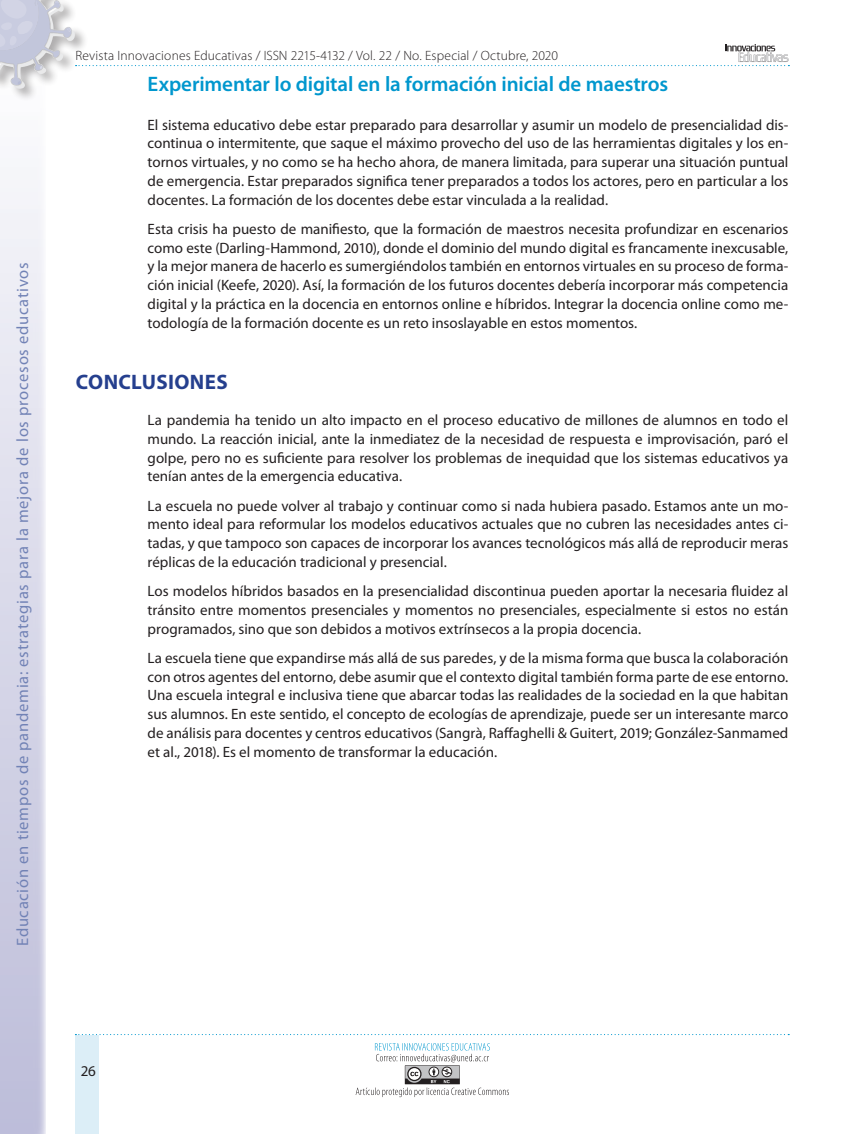
<style>
.page{position:relative;width:864px;height:1134px;background:#fff}
.page>*{position:absolute;margin:0;border:0;box-sizing:border-box;transform-origin:0 0}
.SUBTITULO_2{font:600 21px "Myriad Pro";letter-spacing:-.005em;color:#0097ce}
.SUBTITULO_1{font:700 21px "Myriad Pro";letter-spacing:.015em;color:#253f8e}
.t1{font:16.5px "Myriad Pro";letter-spacing:.045em;color:#253f8e}
.TEXTO_NORMAL{font:15px/18.8px "Myriad Pro";color:#231f20;text-align:justify}
.t2{font:300 13.5px "Myriad Pro";letter-spacing:.01em;color:#231f20}
</style>
<div class="page">
<svg style="left:0;top:188px;width:46px;height:946px;background:#d8d8e9"></svg>
<div style="left:0;top:0;width:89px;height:102px;background:#231f20;opacity:.75"></div>
<svg style="left:0;top:0;width:789px;height:88px"></svg>
<div style="left:76px;top:1035px;width:23px;height:99px;background:#dceef7"></div>
<svg style="left:75px;top:1034px;width:714px;height:1px"></svg>
<svg style="left:356px;top:1043px;width:153px;height:54px"></svg>
<p class="t1" style="left:14px;top:946px;width:685px;rotate:-90deg">Educación en tiempos de pandemia: estrategias para la mejora de los procesos educativos</p>
<p class="t2" style="left:76px;top:48px;width:484px">Revista Innovaciones Educativas / ISSN 2215-4132 / Vol. 22 / No. Especial / Octubre, 2020</p>
<p class="SUBTITULO_2" style="left:148px;top:73px;width:522px">Experimentar lo digital en la formación inicial de maestros</p>
<p class="TEXTO_NORMAL" style="left:148px;top:115px;width:642px">El sistema educativo debe estar preparado para desarrollar y asumir un modelo de presencialidad dis&shy;continua o intermitente, que saque el máximo provecho del uso de las herramientas digitales y los en&shy;tornos virtuales, y no como se ha hecho ahora, de manera limitada, para superar una situación puntual de emergencia. Estar preparados significa tener preparados a todos los actores, pero en particular a los docentes. La formación de los docentes debe estar vinculada a la realidad.</p>
<p class="TEXTO_NORMAL" style="left:148px;top:220px;width:642px">Esta crisis ha puesto de manifiesto, que la formación de maestros necesita profundizar en escenarios como este (Darling-Hammond, 2010), donde el dominio del mundo digital es francamente inexcusable, y la mejor manera de hacerlo es sumergiéndolos también en entornos virtuales en su proceso de forma&shy;ción inicial (Keefe, 2020). Así, la formación de los futuros docentes debería incorporar más competencia digital y la práctica en la docencia en entornos online e híbridos. Integrar la docencia online como me&shy;todología de la formación docente es un reto insoslayable en estos momentos.</p>
<p class="SUBTITULO_1" style="left:76px;top:370px;width:154px">CONCLUSIONES</p>
<p class="TEXTO_NORMAL" style="left:148px;top:411px;width:642px">La pandemia ha tenido un alto impacto en el proceso educativo de millones de alumnos en todo el mundo. La reacción inicial, ante la inmediatez de la necesidad de respuesta e improvisación, paró el golpe, pero no es suficiente para resolver los problemas de inequidad que los sistemas educativos ya tenían antes de la emergencia educativa.</p>
<p class="TEXTO_NORMAL" style="left:148px;top:496px;width:642px">La escuela no puede volver al trabajo y continuar como si nada hubiera pasado. Estamos ante un mo&shy;mento ideal para reformular los modelos educativos actuales que no cubren las necesidades antes ci&shy;tadas, y que tampoco son capaces de incorporar los avances tecnológicos más allá de reproducir meras réplicas de la educación tradicional y presencial.</p>
<p class="TEXTO_NORMAL" style="left:148px;top:582px;width:642px">Los modelos híbridos basados en la presencialidad discontinua pueden aportar la necesaria fluidez al tránsito entre momentos presenciales y momentos no presenciales, especialmente si estos no están programados, sino que son debidos a motivos extrínsecos a la propia docencia.</p>
<p class="TEXTO_NORMAL" style="left:148px;top:649px;width:642px">La escuela tiene que expandirse más allá de sus paredes, y de la misma forma que busca la colaboración con otros agentes del entorno, debe asumir que el contexto digital también forma parte de ese entorno.<br>Una escuela integral e inclusiva tiene que abarcar todas las realidades de la sociedad en la que habitan sus alumnos. En este sentido, el concepto de ecologías de aprendizaje, puede ser un interesante marco de análisis para docentes y centros educativos (Sangrà, Raffaghelli &amp; Guitert, 2019; González-Sanmamed et al., 2018). Es el momento de transformar la educación.</p>
<p class="TEXTO_NORMAL" style="left:81px;top:1062px;width:17px">26</p>
</div>
